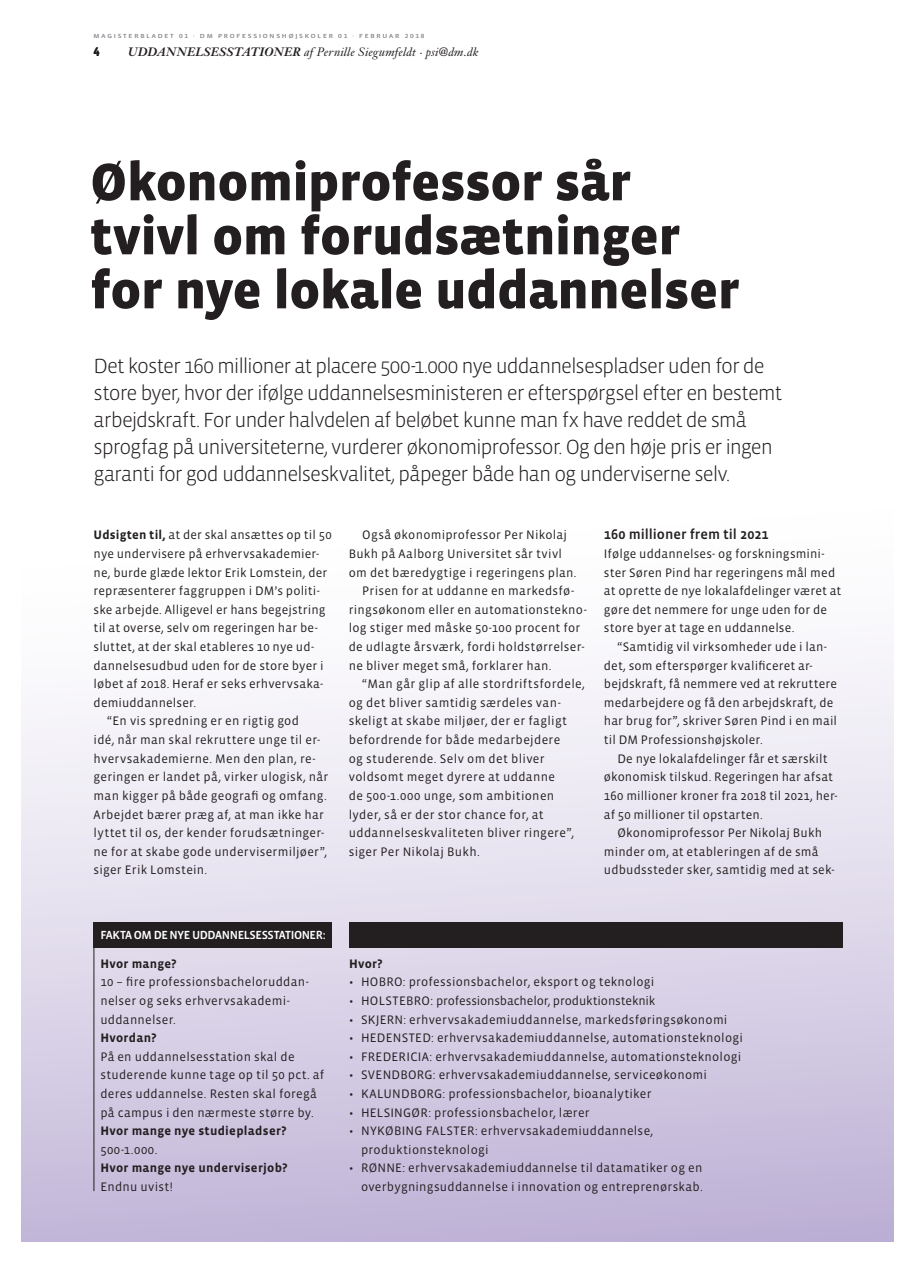
<style>
.page{position:relative;width:915px;height:1263px;background:#fff}
.page>*{position:absolute;margin:0;border:0;box-sizing:border-box;transform-origin:0 0}
.t1{font:900 54px/54px "Vista Sans OT";letter-spacing:-.005em;color:#231f20}
.t2{font:300 21px/27px "Vista Sans OT";letter-spacing:-.05em;color:#231f20}
.t3{font:500 14.25px "Vista Sans OT";color:#231f20}
.t4{font:700 12.75px "Vista Sans OT";color:#231f20}
.t5{font:12.6px/18.6px "Vista Sans OT";letter-spacing:.02em;color:#231f20}
.t6{font:700 12.6px "Vista Sans OT";letter-spacing:.02em;color:#231f20}
.t7{font:12.6px "Vista Sans OT";letter-spacing:-.01em;color:#231f20}
.t8{font:12px "Janson Text Italic Os F";letter-spacing:.015em;color:#231f20}
.t9{font:500 12px "Vista Sans OT";letter-spacing:-.035em;color:#fff}
.t10{font:6px "Vista Sans OT";letter-spacing:.25em;color:#939598;scale:1.2 1}
.s1{font-family:"Janson Text Bold Italic Os F"}
.s2{font-weight:700}
</style>
<div class="page">
<svg style="left:21px;top:659px;width:872px;height:583px"></svg>
<div style="left:94px;top:922px;width:238px;height:26px;background:#231f20"></div>
<div style="left:349px;top:922px;width:493px;height:26px;background:#231f20"></div>
<hr style="left:94px;top:922px;width:1px;height:269px;background:#231f20">
<p class="t10" style="left:94px;top:33px;width:277px">MAGISTERBLADET 01 · DM PROFESSIONSHØJSKOLER 01 · FEBRUAR 2018</p>
<p class="t4" style="left:94px;top:45px;width:8px">4</p>
<p class="t8" style="left:128px;top:45px;width:352px"><span class="s1">UDDANNELSESSTATIONER</span> af Pernille Siegumfeldt · psi@dm.dk</p>
<h1 class="t1" style="left:90px;top:156px;width:650px">Økonomiprofessor sår tvivl om forudsætninger for nye lokale uddannelser</h1>
<p class="t2" style="left:94px;top:353px;width:689px">Det koster 160 millioner at placere 500-1.000 nye uddannelsespladser uden for de store byer, hvor der ifølge uddannelsesministeren er efterspørgsel efter en bestemt arbejdskraft. For under halvdelen af beløbet kunne man fx have reddet de små sprogfag på universiteterne, vurderer økonomiprofessor. Og den høje pris er ingen garanti for god uddannelseskvalitet, påpeger både han og underviserne selv.</p>
<p class="t5" style="left:94px;top:526px;width:239px"><span class="s2">Udsigten til,</span> at der skal ansættes op til 50</p>
<p class="t5" style="left:94px;top:545px;width:227px">nye undervisere på erhvervsakademier-</p>
<p class="t5" style="left:94px;top:563px;width:235px">ne, burde glæde lektor Erik Lomstein, der</p>
<p class="t5" style="left:94px;top:582px;width:228px">repræsenterer faggruppen i DM’s politi-</p>
<p class="t5" style="left:94px;top:601px;width:233px">ske arbejde. Alligevel er hans begejstring</p>
<p class="t5" style="left:94px;top:619px;width:226px">til at overse, selv om regeringen har be-</p>
<p class="t5" style="left:94px;top:638px;width:222px">sluttet, at der skal etableres 10 nye ud-</p>
<p class="t5" style="left:94px;top:656px;width:231px">dannelsesudbud uden for de store byer i</p>
<p class="t5" style="left:94px;top:675px;width:231px">løbet af 2018. Heraf er seks erhvervsaka-</p>
<p class="t5" style="left:94px;top:694px;width:104px">demiuddannelser.</p>
<p class="t5" style="left:107px;top:712px;width:193px">“En vis spredning er en rigtig god</p>
<p class="t5" style="left:94px;top:731px;width:228px">idé, når man skal rekruttere unge til er-</p>
<p class="t5" style="left:94px;top:749px;width:223px">hvervsakademierne. Men den plan, re-</p>
<p class="t5" style="left:94px;top:768px;width:236px">geringen er landet på, virker ulogisk, når</p>
<p class="t5" style="left:94px;top:787px;width:234px">man kigger på både geografi og omfang.</p>
<p class="t5" style="left:94px;top:805px;width:232px">Arbejdet bærer præg af, at man ikke har</p>
<p class="t5" style="left:94px;top:824px;width:232px">lyttet til os, der kender forudsætninger-</p>
<p class="t5" style="left:94px;top:842px;width:235px">ne for at skabe gode undervisermiljøer”,</p>
<p class="t5" style="left:94px;top:861px;width:115px">siger Erik Lomstein.</p>
<p class="t5" style="left:362px;top:526px;width:206px">Også økonomiprofessor Per Nikolaj</p>
<p class="t5" style="left:348px;top:545px;width:215px">Bukh på Aalborg Universitet sår tvivl</p>
<p class="t5" style="left:348px;top:563px;width:229px">om det bæredygtige i regeringens plan.</p>
<p class="t5" style="left:362px;top:582px;width:213px">Prisen for at uddanne en markedsfø-</p>
<p class="t5" style="left:348px;top:601px;width:239px">ringsøkonom eller en automationstekno-</p>
<p class="t5" style="left:348px;top:619px;width:233px">log stiger med måske 50-100 procent for</p>
<p class="t5" style="left:348px;top:638px;width:237px">de udlagte årsværk, fordi holdstørrelser-</p>
<p class="t5" style="left:348px;top:656px;width:204px">ne bliver meget små, forklarer han.</p>
<p class="t5" style="left:362px;top:675px;width:224px">“Man går glip af alle stordriftsfordele,</p>
<p class="t5" style="left:348px;top:694px;width:213px">og det bliver samtidig særdeles van-</p>
<p class="t5" style="left:348px;top:712px;width:220px">skeligt at skabe miljøer, der er fagligt</p>
<p class="t5" style="left:348px;top:731px;width:213px">befordrende for både medarbejdere</p>
<p class="t5" style="left:348px;top:749px;width:197px">og studerende. Selv om det bliver</p>
<p class="t5" style="left:348px;top:768px;width:208px">voldsomt meget dyrere at uddanne</p>
<p class="t5" style="left:348px;top:787px;width:207px">de 500-1.000 unge, som ambitionen</p>
<p class="t5" style="left:348px;top:805px;width:196px">lyder, så er der stor chance for, at</p>
<p class="t5" style="left:348px;top:824px;width:227px">uddannelseskvaliteten bliver ringere”,</p>
<p class="t5" style="left:348px;top:842px;width:132px">siger Per Nikolaj Bukh.</p>
<p class="t3" style="left:603px;top:527px;width:166px">160 millioner frem til 2021</p>
<p class="t5" style="left:603px;top:545px;width:239px">Ifølge uddannelses- og forskningsmini&shy;ster Søren Pind har regeringens mål med at oprette de nye lokalafdelinger været at gøre det nemmere for unge uden for de store byer at tage en uddannelse.</p>
<p class="t5" style="left:603px;top:638px;width:234px;text-indent:13px">“Samtidig vil virksomheder ude i lan&shy;det, som efterspørger kvalificeret ar&shy;bejdskraft, få nemmere ved at rekruttere medarbejdere og få den arbejdskraft, de har brug for”, skriver Søren Pind i en mail til DM Professionshøjskoler.</p>
<p class="t5" style="left:603px;top:749px;width:235px;text-indent:13px">De nye lokalafdelinger får et særskilt økonomisk tilskud. Regeringen har afsat 160 millioner kroner fra 2018 til 2021, her&shy;af 50 millioner til opstarten.</p>
<p class="t5" style="left:603px;top:824px;width:232px;text-indent:13px">Økonomiprofessor Per Nikolaj Bukh minder om, at etableringen af de små udbudssteder sker, samtidig med at sek-</p>
<p class="t9" style="left:100px;top:929px;width:227px">FAKTA OM DE NYE UDDANNELSESSTATIONER:</p>
<p class="t6" style="left:100px;top:957px;width:78px">Hvor mange?</p>
<p class="t5" style="left:100px;top:973px;width:210px">10 – fire professionsbacheloruddan&shy;nelser og seks erhvervsakademi&shy;uddannelser.</p>
<p class="t6" style="left:100px;top:1031px;width:58px">Hvordan?</p>
<p class="t5" style="left:100px;top:1047px;width:225px">På en uddannelsesstation skal de studerende kunne tage op til 50 pct. af deres uddannelse. Resten skal foregå på campus i den nærmeste større by.</p>
<p class="t6" style="left:100px;top:1124px;width:188px">Hvor mange nye studiepladser?</p>
<p class="t5" style="left:100px;top:1140px;width:58px">500-1.000.</p>
<p class="t6" style="left:100px;top:1162px;width:188px">Hvor mange nye underviserjob?</p>
<p class="t5" style="left:100px;top:1178px;width:74px">Endnu uvist!</p>
<p class="t6" style="left:349px;top:957px;width:35px">Hvor?</p>
<p class="t5" style="left:349px;top:973px;width:307px">• HOBRO: professionsbachelor, eksport og teknologi</p>
<p class="t7" style="left:349px;top:994px;width:308px">• HOLSTEBRO: professionsbachelor, produktionsteknik</p>
<p class="t5" style="left:349px;top:1010px;width:380px">• SKJERN: erhvervsakademiuddannelse, markedsføringsøkonomi</p>
<p class="t5" style="left:349px;top:1029px;width:395px">• HEDENSTED: erhvervsakademiuddannelse, automationsteknologi</p>
<p class="t5" style="left:349px;top:1047px;width:393px">• FREDERICIA: erhvervsakademiuddannelse, automationsteknologi</p>
<p class="t5" style="left:349px;top:1066px;width:359px">• SVENDBORG: erhvervsakademiuddannelse, serviceøkonomi</p>
<p class="t5" style="left:349px;top:1085px;width:304px">• KALUNDBORG: professionsbachelor, bioanalytiker</p>
<p class="t5" style="left:349px;top:1103px;width:242px">• HELSINGØR: professionsbachelor, lærer</p>
<p class="t5" style="left:361px;top:1122px;width:293px;text-indent:-12px">• NYKØBING FALSTER: erhvervsakademiuddannelse, produktionsteknologi</p>
<p class="t5" style="left:349px;top:1159px;width:355px;text-align:right">• RØNNE: erhvervsakademiuddannelse til datamatiker og en overbygningsuddannelse i innovation og entreprenørskab.</p>
</div>
